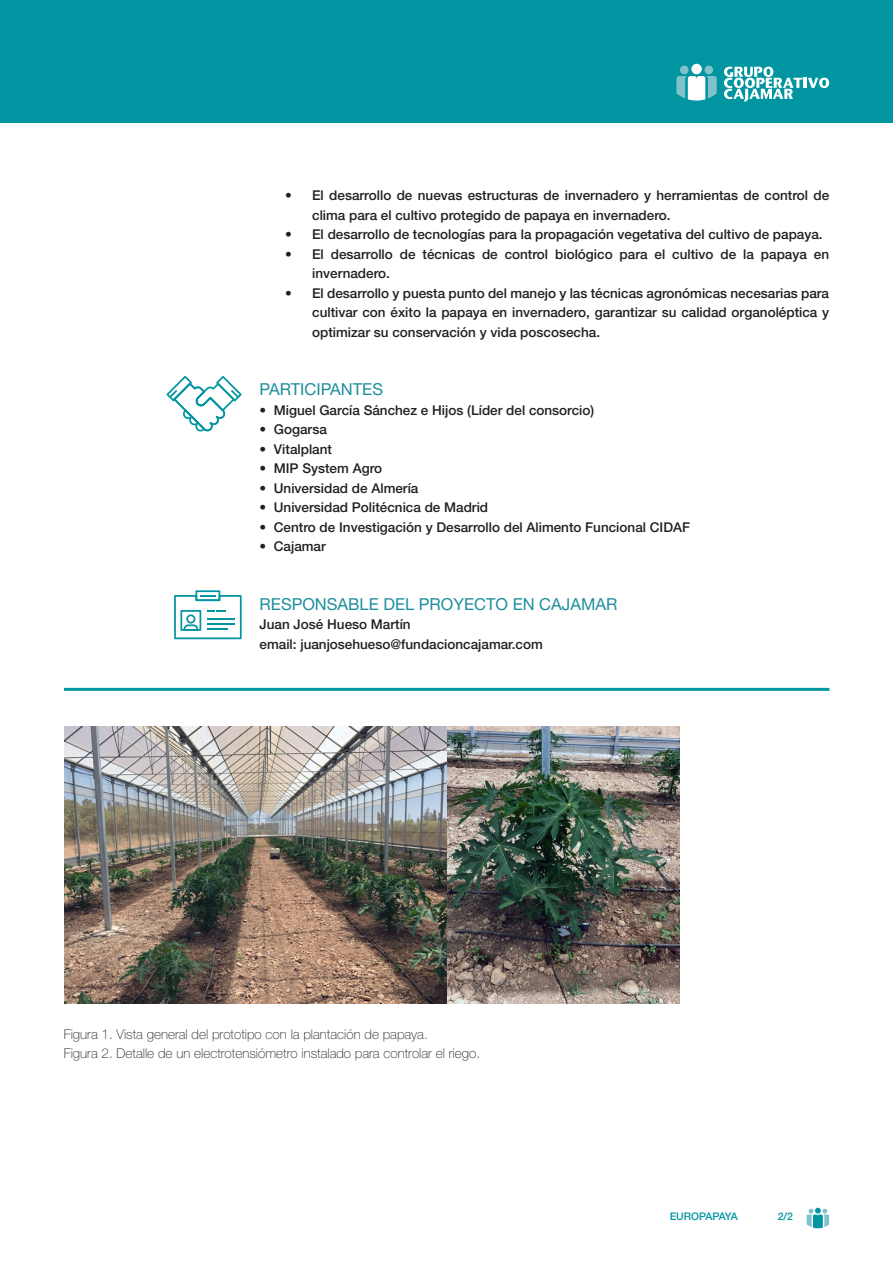
<style>
.page{position:relative;width:893px;height:1263px;background:#fff}
.page>*{position:absolute;margin:0;border:0;box-sizing:border-box;transform-origin:0 0}
.t1{font:16.5px "Helvetica Neue LT Std";color:#1d8f9c}
.t2{font:500 13.5px/19.5px "Helvetica Neue LT Std";color:#231f20}
.t3{font:100 13.5px "Helvetica Neue LT Std";color:#231f20}
.t4{font:500 10.5px "Helvetica Neue LT Std";color:#0095a1}
</style>
<div class="page">
<div style="left:0;top:0;width:893px;height:122px;background:#0095a1"></div>
<svg style="left:166px;top:376px;width:76px;height:55px"></svg>
<svg style="left:174px;top:590px;width:68px;height:49px"></svg>
<hr style="left:64px;top:688px;width:765px;height:3px;background:#0095a1">
<div style="left:691px;top:64px;width:11px;height:10px;background:#fff;border-radius:50%"></div>
<div style="left:680px;top:66px;width:9px;height:8px;background:#81c2c9;border-radius:50%"></div>
<div style="left:704px;top:66px;width:9px;height:8px;background:#81c2c9;border-radius:50%"></div>
<svg style="left:676px;top:76px;width:41px;height:25px"></svg>
<svg style="left:724px;top:67px;width:105px;height:35px"></svg>
<svg style="left:807px;top:1208px;width:22px;height:20px"></svg>
<img style="left:64px;top:727px;width:615px;height:276px">
<p class="t2" style="left:312px;top:186px;width:519px;text-indent:-27px">• El desarrollo de nuevas estructuras de invernadero y herramientas de control de clima para el cultivo protegido de papaya en invernadero.</p>
<p class="t2" style="left:285px;top:225px;width:539px">• El desarrollo de tecnologías para la propagación vegetativa del cultivo de papaya.</p>
<p class="t2" style="left:312px;top:244px;width:518px;text-indent:-27px">• El desarrollo de técnicas de control biológico para el cultivo de la papaya en invernadero.</p>
<p class="t2" style="left:312px;top:283px;width:519px;text-align:justify;text-indent:-27px">• El desarrollo y puesta punto del manejo y las técnicas agronómicas necesarias para cultivar con éxito la papaya en invernadero, garantizar su calidad organoléptica y optimizar su conservación y vida poscosecha.</p>
<p class="t1" style="left:260px;top:380px;width:125px">PARTICIPANTES</p>
<p class="t2" style="left:260px;top:400px;width:336px">• Miguel García Sánchez e Hijos (Líder del consorcio)</p>
<p class="t2" style="left:260px;top:420px;width:69px">• Gogarsa</p>
<p class="t2" style="left:260px;top:439px;width:74px">• Vitalplant</p>
<p class="t2" style="left:260px;top:459px;width:124px">• MIP System Agro</p>
<p class="t2" style="left:260px;top:478px;width:160px">• Universidad de Almería</p>
<p class="t2" style="left:260px;top:498px;width:230px">• Universidad Politécnica de Madrid</p>
<p class="t2" style="left:260px;top:517px;width:432px">• Centro de Investigación y Desarrollo del Alimento Funcional CIDAF</p>
<p class="t2" style="left:260px;top:537px;width:68px">• Cajamar</p>
<p class="t1" style="left:260px;top:594px;width:359px">RESPONSABLE DEL PROYECTO EN CAJAMAR</p>
<p class="t2" style="left:260px;top:615px;width:153px">Juan José Hueso Martín</p>
<p class="t2" style="left:260px;top:634px;width:285px">email: juanjosehueso@fundacioncajamar.com</p>
<p class="t3" style="left:64px;top:1026px;width:365px">Figura 1. Vista general del prototipo con la plantación de papaya.</p>
<p class="t3" style="left:64px;top:1046px;width:418px">Figura 2. Detalle de un electrotensiómetro instalado para controlar el riego.</p>
<p class="t4" style="left:670px;top:1210px;width:70px">EUROPAPAYA</p>
<p class="t4" style="left:778px;top:1210px;width:17px">2/2</p>
</div>
